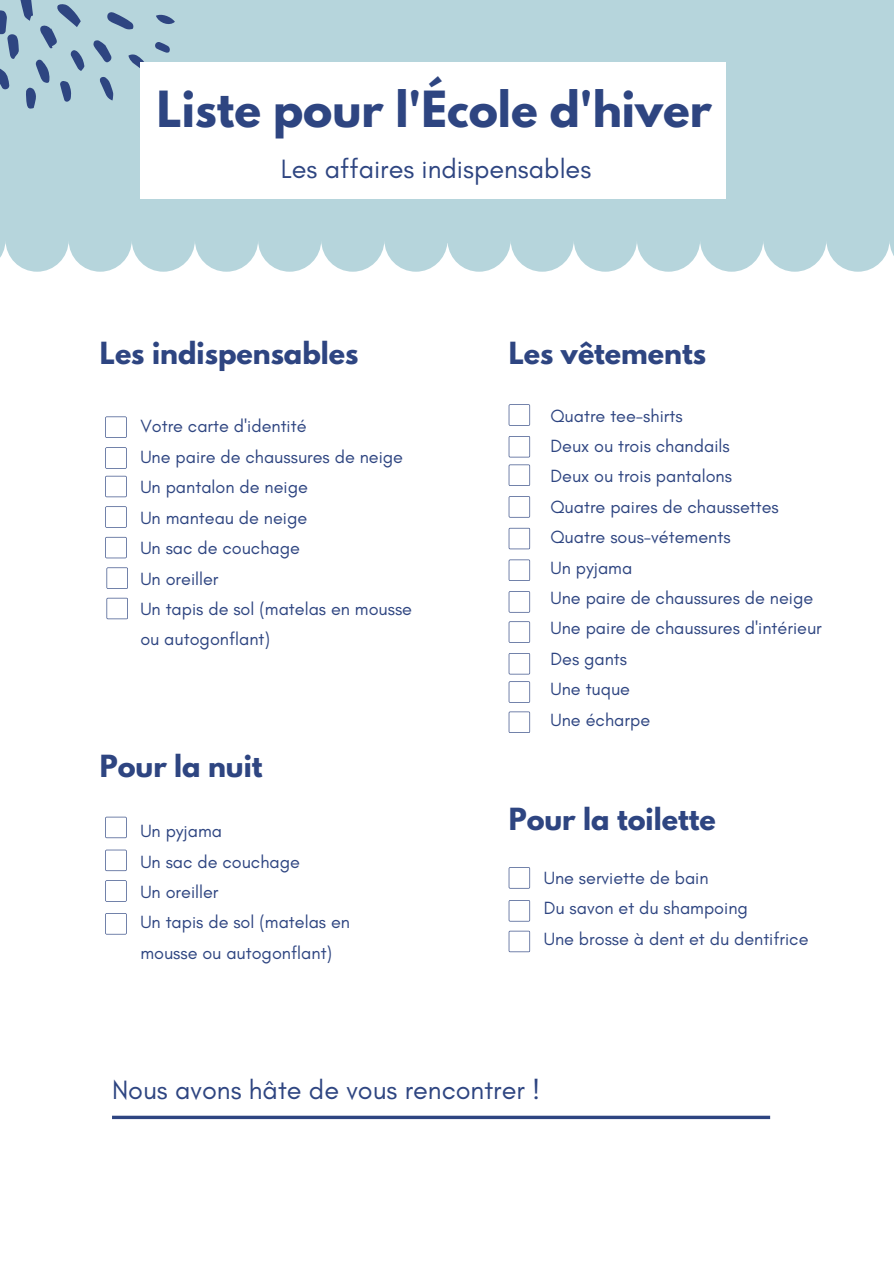
<style>
.page{position:relative;width:894px;height:1264px;background:#fff}
.page>*{position:absolute;margin:0;border:0;box-sizing:border-box;transform-origin:0 0}
.t1{font:700 44.1px "League Spartan";color:#2e4581}
.t2{font:27px "Glacial Indifference";color:#2e4581}
.t3{font:700 27px "League Spartan";color:#2e4581}
.t4{font:18px/30.5px "Glacial Indifference";color:#2e4581}
</style>
<div class="page">
<div style="left:0;top:0;width:893px;height:272px;background:#b6d5dc"></div>
<svg style="left:0;top:0;width:190px;height:110px;background:#a1bfce"></svg>
<div style="left:140px;top:62px;width:586px;height:137px;background:#fff"></div>
<svg style="left:105px;top:416px;width:22px;height:22px"></svg>
<svg style="left:105px;top:447px;width:22px;height:22px"></svg>
<svg style="left:105px;top:476px;width:22px;height:21px"></svg>
<svg style="left:105px;top:506px;width:22px;height:22px"></svg>
<svg style="left:105px;top:537px;width:22px;height:21px"></svg>
<svg style="left:112px;top:1115px;width:658px;height:4px;background:#536697"></svg>
<svg style="left:105px;top:816px;width:22px;height:22px"></svg>
<svg style="left:105px;top:849px;width:22px;height:22px"></svg>
<svg style="left:105px;top:880px;width:22px;height:21px"></svg>
<svg style="left:105px;top:913px;width:22px;height:21px"></svg>
<svg style="left:106px;top:567px;width:22px;height:22px"></svg>
<svg style="left:106px;top:598px;width:22px;height:21px"></svg>
<svg style="left:508px;top:404px;width:22px;height:22px"></svg>
<svg style="left:508px;top:436px;width:22px;height:21px"></svg>
<svg style="left:508px;top:464px;width:22px;height:22px"></svg>
<svg style="left:508px;top:496px;width:22px;height:21px"></svg>
<svg style="left:508px;top:528px;width:22px;height:21px"></svg>
<svg style="left:508px;top:559px;width:22px;height:22px"></svg>
<svg style="left:508px;top:591px;width:22px;height:21px"></svg>
<svg style="left:508px;top:621px;width:22px;height:21px"></svg>
<svg style="left:508px;top:653px;width:22px;height:21px"></svg>
<svg style="left:508px;top:681px;width:22px;height:21px"></svg>
<svg style="left:508px;top:711px;width:22px;height:22px"></svg>
<svg style="left:508px;top:867px;width:22px;height:21px"></svg>
<svg style="left:508px;top:900px;width:22px;height:21px"></svg>
<svg style="left:508px;top:930px;width:22px;height:22px"></svg>
<h1 class="t1" style="left:157px;top:87px;width:556px">Liste pour l'École d'hiver</h1>
<h2 class="t2" style="left:281px;top:152px;width:312px">Les affaires indispensables</h2>
<h2 class="t3" style="left:100px;top:340px;width:260px">Les indispensables</h2>
<h2 class="t3" style="left:508px;top:340px;width:199px">Les vêtements</h2>
<p class="t4" style="left:140px;top:411px;width:273px">Votre carte d'identité<br>Une paire de chaussures de neige<br>Un pantalon de neige<br>Un manteau de neige<br>Un sac de couchage<br>Un oreiller<br>Un tapis de sol (matelas en mousse ou autogonflant)</p>
<h2 class="t3" style="left:100px;top:752px;width:164px">Pour la nuit</h2>
<p class="t4" style="left:140px;top:815px;width:211px">Un pyjama<br>Un sac de couchage<br>Un oreiller<br>Un tapis de sol (matelas en mousse ou autogonflant)</p>
<p class="t4" style="left:550px;top:400px;width:273px">Quatre tee-shirts<br>Deux ou trois chandails<br>Deux ou trois pantalons<br>Quatre paires de chaussettes<br>Quatre sous-vétements<br>Un pyjama<br>Une paire de chaussures de neige<br>Une paire de chaussures d'intérieur<br>Des gants<br>Une tuque<br>Une écharpe</p>
<h2 class="t3" style="left:508px;top:805px;width:208px">Pour la toilette</h2>
<p class="t4" style="left:543px;top:862px;width:266px">Une serviette de bain<br>Du savon et du shampoing<br>Une brosse à dent et du dentifrice</p>
<h2 class="t2" style="left:112px;top:1073px;width:429px">Nous avons hâte de vous rencontrer !</h2>
</div>
